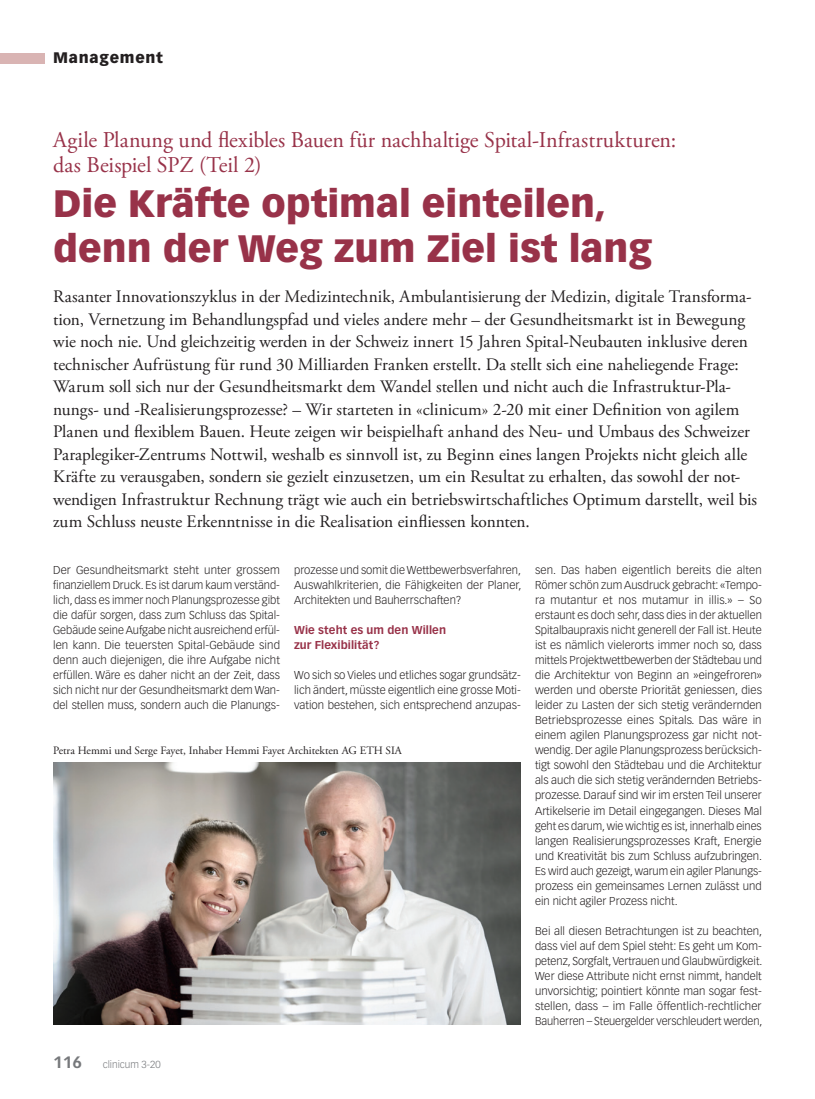
<style>
.page{position:relative;width:815px;height:1099px;background:#fff}
.page>*{position:absolute;margin:0;border:0;box-sizing:border-box;transform-origin:0 0}
.Titel_MM{font:900 37.5px/45px "Vectora LT Std";color:#983249}
.Obertitel_MM{font:22.5px/25px "Adobe Garamond Pro";color:#983249}
.Lead{font:17.5px/22.5px "Adobe Garamond Pro";color:#231f20}
.t1{font:900 15px "Vectora LT Std";letter-spacing:.05em;color:#231f20}
.Lauftext{font:300 11.25px/15px "Vectora LT Std";color:#231f20;text-align:justify}
.Legende{font:11.25px "Adobe Garamond Pro";color:#231f20}
.ZT_MM{font:700 11.25px/15px "Vectora LT Std";letter-spacing:.005em;color:#983249}
.t2{font:300 10px "Vectora LT Std";color:#76787b}
.s1{font-weight:700;font-size:16.25px}
</style>
<div class="page">
<div style="left:0;top:53px;width:45px;height:10px;background:#d9b4b3"></div>
<img style="left:53px;top:762px;width:468px;height:262px">
<h3 class="t1" style="left:53px;top:49px;width:111px">Management</h3>
<p class="Obertitel_MM" style="left:53px;top:128px;width:625px">Agile Planung und flexibles Bauen für nachhaltige Spital-Infrastrukturen: das Beispiel SPZ (Teil 2)</p>
<p class="Titel_MM" style="left:53px;top:180px;width:600px">Die Kräfte optimal einteilen, denn der Weg zum Ziel ist lang</p>
<p class="Lead" style="left:53px;top:286px;width:705px">Rasanter Innovationszyklus in der Medizintechnik, Ambulantisierung der Medizin, digitale Transforma&shy;tion, Vernetzung im Behandlungspfad und vieles andere mehr – der Gesundheitsmarkt ist in Bewegung wie noch nie. Und gleichzeitig werden in der Schweiz innert 15 Jahren Spital-Neubauten inklusive deren technischer Aufrüstung für rund 30 Milliarden Franken erstellt. Da stellt sich eine naheliegende Frage:<br>Warum soll sich nur der Gesundheitsmarkt dem Wandel stellen und nicht auch die Infrastruktur-Pla&shy;nungs- und -Realisierungsprozesse? – Wir starteten in «clinicum» 2-20 mit einer Definition von agilem Planen und flexiblem Bauen. Heute zeigen wir beispielhaft anhand des Neu- und Umbaus des Schweizer Paraplegiker-Zentrums Nottwil, weshalb es sinnvoll ist, zu Beginn eines langen Projekts nicht gleich alle Kräfte zu verausgaben, sondern sie gezielt einzusetzen, um ein Resultat zu erhalten, das sowohl der not&shy;wendigen Infrastruktur Rechnung trägt wie auch ein betriebswirtschaftliches Optimum darstellt, weil bis zum Schluss neuste Erkenntnisse in die Realisation einfliessen konnten.</p>
<p class="Lauftext" style="left:53px;top:563px;width:228px">Der Gesundheitsmarkt steht unter grossem finanziellem Druck. Es ist darum kaum verständ&shy;lich, dass es immer noch Planungsprozesse gibt die dafür sorgen, dass zum Schluss das Spital-Gebäude seine Aufgabe nicht ausreichend erfül&shy;len kann. Die teuersten Spital-Gebäude sind denn auch diejenigen, die ihre Aufgabe nicht erfüllen. Wäre es daher nicht an der Zeit, dass sich nicht nur der Gesundheitsmarkt dem Wan&shy;del stellen muss, sondern auch die Planungs-</p>
<p class="Lauftext" style="left:294px;top:563px;width:229px">prozesse und somit die Wettbewerbsverfahren, Auswahlkriterien, die Fähigkeiten der Planer, Architekten und Bauherrschaften?</p>
<p class="Lauftext" style="left:535px;top:563px;width:229px">sen. Das haben eigentlich bereits die alten Römer schön zum Ausdruck gebracht: «Tempo&shy;ra mutantur et nos mutamur in illis.» – So erstaunt es doch sehr, dass dies in der aktuellen Spitalbaupraxis nicht generell der Fall ist. Heute ist es nämlich vielerorts immer noch so, dass mittels Projektwettbewerben der Städtebau und die Architektur von Beginn an »eingefroren» werden und oberste Priorität geniessen, dies leider zu Lasten der sich stetig verändernden Betriebsprozesse eines Spitals. Das wäre in einem agilen Planungsprozess gar nicht not&shy;wendig. Der agile Planungsprozess berücksich&shy;tigt sowohl den Städtebau und die Architektur als auch die sich stetig verändernden Betriebs&shy;prozesse. Darauf sind wir im ersten Teil unserer Artikelserie im Detail eingegangen. Dieses Mal geht es darum, wie wichtig es ist, innerhalb eines langen Realisierungsprozesses Kraft, Energie und Kreativität bis zum Schluss aufzubringen.<br>Es wird auch gezeigt, warum ein agiler Planungs&shy;prozess ein gemeinsames Lernen zulässt und ein nicht agiler Prozess nicht.</p>
<p class="Lauftext" style="left:535px;top:923px;width:229px">Bei all diesen Betrachtungen ist zu beachten, dass viel auf dem Spiel steht: Es geht um Kom&shy;petenz, Sorgfalt, Vertrauen und Glaubwürdigkeit.<br>Wer diese Attribute nicht ernst nimmt, handelt unvorsichtig; pointiert könnte man sogar fest&shy;stellen, dass – im Falle öffentlich-rechtlicher Bauherren – Steuergelder verschleudert werden,</p>
<p class="ZT_MM" style="left:294px;top:623px;width:154px">Wie steht es um den Willen zur Flexibilität?</p>
<p class="Lauftext" style="left:294px;top:668px;width:228px">Wo sich so Vieles und etliches sogar grundsätz&shy;lich ändert, müsste eigentlich eine grosse Moti&shy;vation bestehen, sich entsprechend anzupas-</p>
<p class="Legende" style="left:53px;top:744px;width:350px">Petra Hemmi und Serge Fayet, Inhaber Hemmi Fayet Architekten AG ETH SIA</p>
<p class="t2" style="left:53px;top:1058px;width:109px"><span class="s1">116</span> clinicum 3-20</p>
</div>
